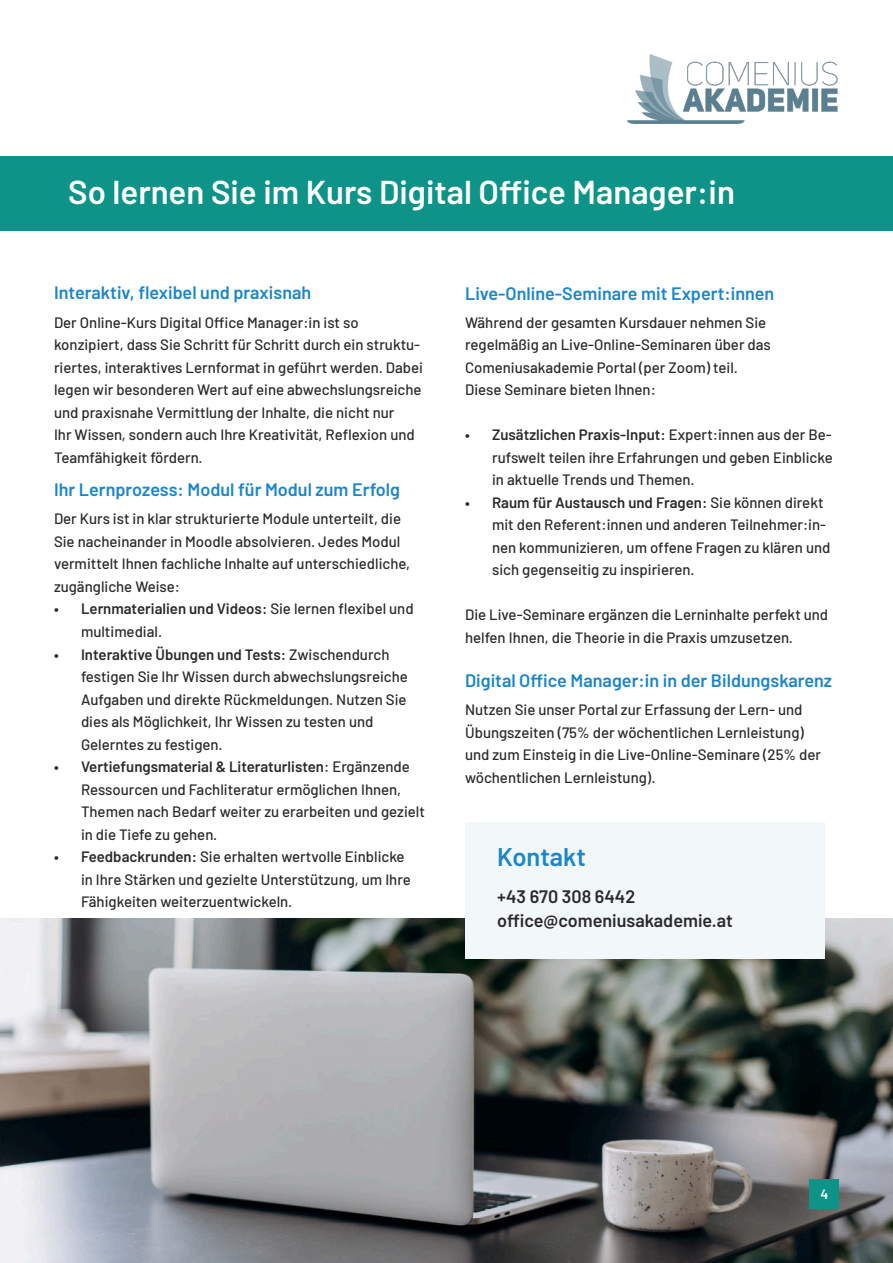
<style>
.page{position:relative;width:893px;height:1263px;background:#fff}
.page>*{position:absolute;margin:0;border:0;box-sizing:border-box;transform-origin:0 0}
.t1{font:600 33px "Barlow";color:#fff}
.t2{font:600 25.5px "Barlow";color:#1b86c8}
.t3{font:600 18px "Barlow";color:#1b86c8}
.t4{font:600 18px/23.9px "Barlow";color:#2b292a}
.t5{font:500 15px/22.5px "Barlow";color:#2b292a}
.t6{font:600 13.5px "Barlow";color:#fff}
.s1{font-weight:600}
</style>
<div class="page">
<img style="left:0;top:919px;width:893px;height:344px">
<div style="left:0;top:157px;width:893px;height:74px;background:#0d9387"></div>
<img style="left:627px;top:55px;width:211px;height:69px">
<div style="left:810px;top:1179px;width:29px;height:30px;background:#0d9387"></div>
<div style="left:465px;top:822px;width:359px;height:137px;background:#f2f7fa"></div>
<h1 class="t1" style="left:68px;top:168px;width:668px">So lernen Sie im Kurs Digital OfÏce Manager:in</h1>
<p class="t3" style="left:54px;top:280px;width:259px">Interaktiv, flexibel und praxisnah</p>
<p class="t5" style="left:54px;top:310px;width:370px">Der Online-Kurs Digital OfÏce Manager:in ist so konzipiert, dass Sie Schritt für Schritt durch ein struktu&shy;riertes, interaktives Lernformat in geführt werden. Dabei legen wir besonderen Wert auf eine abwechslungsreiche und praxisnahe Vermittlung der Inhalte, die nicht nur<br>Ihr Wissen, sondern auch Ihre Kreativität, Reflexion und Teamfähigkeit fördern.</p>
<p class="t3" style="left:54px;top:476px;width:347px">Ihr Lernprozess: Modul für Modul zum Erfolg</p>
<p class="t5" style="left:54px;top:507px;width:358px">Der Kurs ist in klar strukturierte Module unterteilt, die Sie nacheinander in Moodle absolvieren. Jedes Modul vermittelt Ihnen fachliche Inhalte auf unterschiedliche, zugängliche Weise:</p>
<p class="t5" style="left:81px;top:597px;width:334px;text-indent:-27px"><span class="s1">• Lernmaterialien und Videos:</span> Sie lernen flexibel und multimedial.</p>
<p class="t5" style="left:81px;top:642px;width:328px;text-indent:-27px"><span class="s1">• Interaktive Übungen und Tests:</span> Zwischendurch festigen Sie Ihr Wissen durch abwechslungsreiche Aufgaben und direkte Rückmeldungen. Nutzen Sie dies als Möglichkeit, Ihr Wissen zu testen und Gelerntes zu festigen.</p>
<p class="t5" style="left:81px;top:754px;width:345px;text-indent:-27px"><span class="s1">• Vertiefungsmaterial &amp; Literaturlisten</span>: Ergänzende Ressourcen und Fachliteratur ermöglichen Ihnen, Themen nach Bedarf weiter zu erarbeiten und gezielt in die Tiefe zu gehen.</p>
<p class="t5" style="left:81px;top:844px;width:331px;text-indent:-27px"><span class="s1">• Feedbackrunden:</span> Sie erhalten wertvolle Einblicke in Ihre Stärken und gezielte Unterstützung, um Ihre<br>Fähigkeiten weiterzuentwickeln.</p>
<p class="t3" style="left:465px;top:280px;width:311px">Live-Online-Seminare mit Expert:innen</p>
<p class="t5" style="left:465px;top:310px;width:307px">Während der gesamten Kursdauer nehmen Sie regelmäßig an Live-Online-Seminaren über das Comeniusakademie Portal (per Zoom) teil.<br>Diese Seminare bieten Ihnen:</p>
<p class="t5" style="left:492px;top:422px;width:342px;text-align:justify;text-indent:-27px"><span class="s1">• Zusätzlichen Praxis-Input:</span> Expert:innen aus der Be&shy;rufswelt teilen ihre Erfahrungen und geben Einblicke in aktuelle Trends und Themen.</p>
<p class="t5" style="left:492px;top:490px;width:340px;text-indent:-27px"><span class="s1">• Raum für Austausch und Fragen:</span> Sie können direkt mit den Referent:innen und anderen Teilnehmer:in&shy;nen kommunizieren, um offene Fragen zu klären und sich gegenseitig zu inspirieren.</p>
<p class="t5" style="left:465px;top:602px;width:365px">Die Live-Seminare ergänzen die Lerninhalte perfekt und helfen Ihnen, die Theorie in die Praxis umzusetzen.</p>
<p class="t3" style="left:465px;top:667px;width:368px">Digital OfÏce Manager:in in der Bildungskarenz</p>
<p class="t5" style="left:465px;top:697px;width:357px">Nutzen Sie unser Portal zur Erfassung der Lern- und Übungszeiten (75% der wöchentlichen Lernleistung) und zum Einsteig in die Live-Online-Seminare (25% der wöchentlichen Lernleistung).</p>
<h2 class="t2" style="left:497px;top:847px;width:90px">Kontakt</h2>
<p class="t4" style="left:497px;top:886px;width:237px">+43 670 308 6442 ofÏce@comeniusakademie.at</p>
<p class="t6" style="left:820px;top:1189px;width:9px">4</p>
</div>
